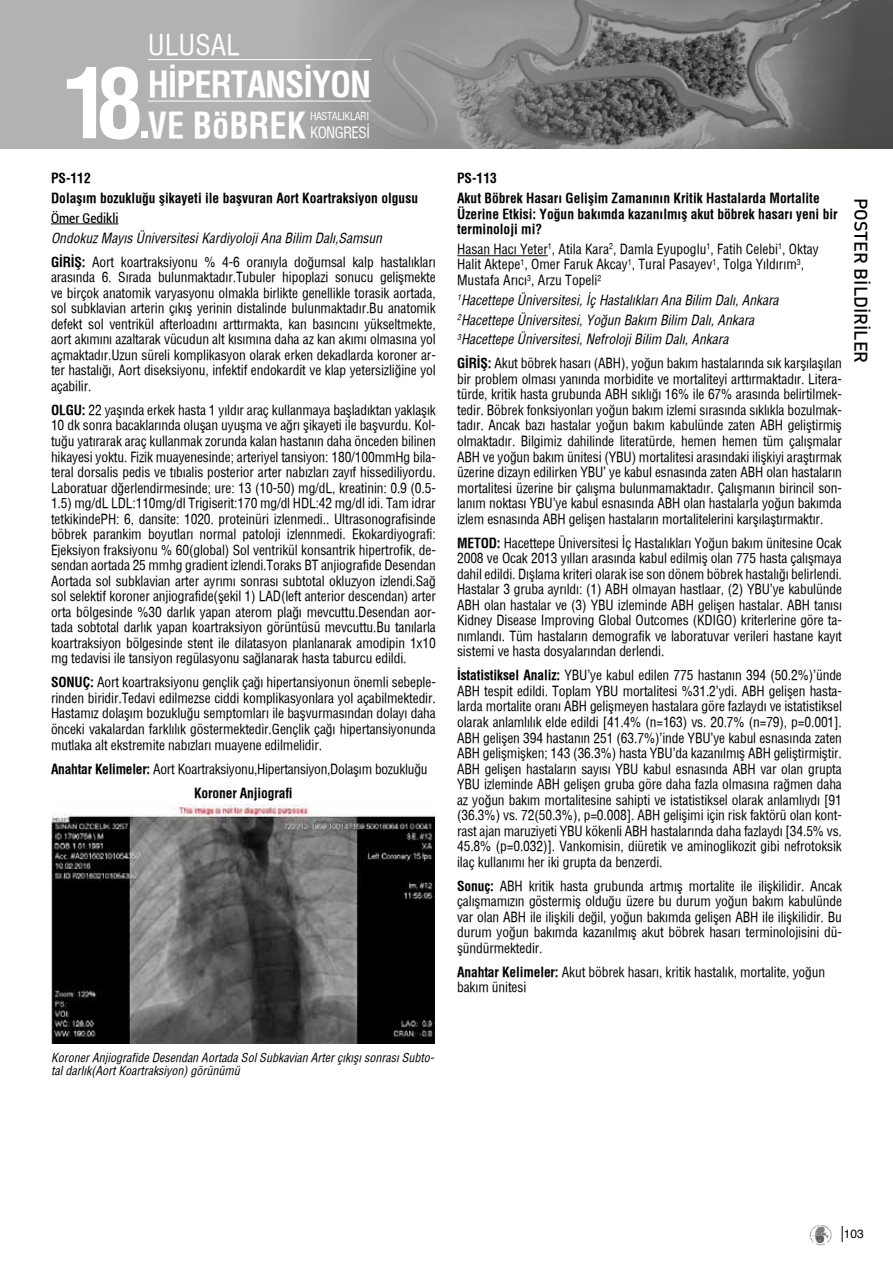
<style>
.page{position:relative;width:893px;height:1263px;background:#fff}
.page>*{position:absolute;margin:0;border:0;box-sizing:border-box;transform-origin:0 0}
.t1{font:700 94.95px "Helvetica Cond";color:#fff}
.t2{font:700 34.5px/41.4px "Helvetica Cond";letter-spacing:-.03em;color:#fff}
.t3{font:27.6px "Helvetica Cond";color:#fff}
.t4{font:500 18px "DI Nbek";color:#000}
.t5{font:15px "Helvetica Cond";letter-spacing:-.05em;color:#fff}
.t6{font:13.5px/15.6px "Helvetica Cond";letter-spacing:-.01em;color:#000;text-align:justify}
.t7{font:italic 13.5px/19.8px "Helvetica Cond";color:#000}
.t8{font:700 13.5px/19.8px "Helvetica Cond";color:#000}
.t9{font:condensed 13.5px "Roboto";color:#000}
.t10{font:italic 12px/13.8px "Helvetica Cond";color:#000}
.t11{font:12px "Helvetica";color:#000}
.t12{font:10.65px "Helvetica Cond";letter-spacing:-.045em;color:#fff}
.s1{font-weight:700;font-style:normal}
.s2{font-style:normal}
.s3{font-weight:700}
</style>
<div class="page">
<svg style="left:842px;top:1226px;width:1px;height:16px"></svg>
<svg style="left:809px;top:1225px;width:23px;height:20px"></svg>
<img style="left:812px;top:1227px;width:18px;height:16px">
<div style="left:0;top:0;width:893px;height:148px;background:#b3b2b2"></div>
<img style="left:279px;top:0;width:614px;height:148px">
<svg style="left:141px;top:132px;width:6px;height:6px"></svg>
<hr style="left:148px;top:59px;width:223px;height:1px;background:#fff">
<hr style="left:148px;top:101px;width:223px;height:1px;background:#fff">
<hr style="left:51px;top:224px;width:68px;height:1px;background:#000">
<img style="left:51px;top:804px;width:383px;height:239px">
<hr style="left:457px;top:255px;width:91px;height:1px;background:#000">
<h3 class="t3" style="left:148px;top:28px;width:94px">ULUSAL</h3>
<h2 class="t2" style="left:148px;top:63px;width:225px">HİPERTANSİYON<br>VE BöBREK</h2>
<h1 class="t1" style="left:63px;top:45px;width:82px">18</h1>
<p class="t12" style="left:310px;top:110px;width:61px">HASTALIKLARI</p>
<p class="t5" style="left:310px;top:123px;width:61px">KONGRESİ</p>
<p class="t8" style="left:51px;top:168px;width:369px">PS-112<br>Dolaşım bozukluğu şikayeti ile başvuran Aort Koartraksiyon olgusu</p>
<p class="t9" style="left:51px;top:209px;width:69px">Ömer Gedikli</p>
<p class="t7" style="left:51px;top:226px;width:386px;line-height:24px">Ondokuz Mayıs Üniversitesi Kardiyoloji Ana Bilim Dalı,Samsun<br><span class="s1">GİRİŞ:</span> <span class="s2">Aort koartraksiyonu % 4-6 oranıyla doğumsal kalp hastalıkları</span></p>
<p class="t6" style="left:51px;top:269px;width:386px">arasında 6. Sırada bulunmaktadır.Tubuler hipoplazi sonucu gelişmekte ve birçok anatomik varyasyonu olmakla birlikte genellikle torasik aortada, sol subklavian arterin çıkış yerinin distalinde bulunmaktadır.Bu anatomik defekt sol ventrikül afterloadını arttırmakta, kan basıncını yükseltmekte, aort akımını azaltarak vücudun alt kısımına daha az kan akımı olmasına yol açmaktadır.Uzun süreli komplikasyon olarak erken dekadlarda koroner ar&shy;ter hastalığı, Aort diseksiyonu, infektif endokardit ve klap yetersizliğine yol açabilir.</p>
<p class="t6" style="left:51px;top:402px;width:386px"><span class="s3">OLGU:</span> 22 yaşında erkek hasta 1 yıldır araç kullanmaya başladıktan yaklaşık 10 dk sonra bacaklarında oluşan uyuşma ve ağrı şikayeti ile başvurdu. Kol&shy;tuğu yatırarak araç kullanmak zorunda kalan hastanın daha önceden bilinen hikayesi yoktu. Fizik muayenesinde; arteriyel tansiyon: 180/100mmHg bila&shy;teral dorsalis pedis ve tıbıalis posterior arter nabızları zayıf hissediliyordu.<br>Laboratuar dğerlendirmesinde; ure: 13 (10-50) mg/dL, kreatinin: 0.9 (0.5- 1.5) mg/dL LDL:110mg/dl Trigiserit:170 mg/dl HDL:42 mg/dl idi. Tam idrar tetkikindePH: 6, dansite: 1020. proteinüri izlenmedi.. Ultrasonografisinde böbrek parankim boyutları normal patoloji izlennmedi. Ekokardiyografi:<br>Ejeksiyon fraksiyonu % 60(global) Sol ventrikül konsantrik hipertrofik, de&shy;sendan aortada 25 mmhg gradient izlendi.Toraks BT anjiografide Desendan Aortada sol subklavian arter ayrımı sonrası subtotal okluzyon izlendi.Sağ sol selektif koroner anjiografide(şekil 1) LAD(left anterior descendan) arter orta bölgesinde %30 darlık yapan aterom plağı mevcuttu.Desendan aor&shy;tada sobtotal darlık yapan koartraksiyon görüntüsü mevcuttu.Bu tanılarla koartraksiyon bölgesinde stent ile dilatasyon planlanarak amodipin 1x10 mg tedavisi ile tansiyon regülasyonu sağlanarak hasta taburcu edildi.</p>
<p class="t6" style="left:51px;top:674px;width:386px"><span class="s3">SONUÇ:</span> Aort koartraksiyonu gençlik çağı hipertansiyonun önemli sebeple&shy;rinden biridir.Tedavi edilmezse ciddi komplikasyonlara yol açabilmektedir.<br>Hastamız dolaşım bozukluğu semptomları ile başvurmasından dolayı daha önceki vakalardan farklılık göstermektedir.Gençlik çağı hipertansiyonunda mutlaka alt ekstremite nabızları muayene edilmelidir.</p>
<p class="t6" style="left:194px;top:756px;width:235px;line-height:24px;text-indent:-143px"><span class="s3">Anahtar Kelimeler:</span> Aort Koartraksiyonu,Hipertansiyon,Dolaşım bozukluğu<br><span class="s3">Koroner Anjiografi</span></p>
<p class="t8" style="left:457px;top:168px;width:364px">PS-113<br>Akut Böbrek Hasarı Gelişim Zamanının Kritik Hastalarda Mortalite</p>
<p class="t8" style="left:457px;top:206px;width:382px;line-height:15.6px">Üzerine Etkisi: Yoğun bakımda kazanılmış akut böbrek hasarı yeni bir terminoloji mi?</p>
<p class="t6" style="left:457px;top:241px;width:363px;text-align:left">Hasan Hacı Yeter<sup>1</sup>, Atila Kara<sup>2</sup>, Damla Eyupoglu<sup>1</sup>, Fatih Celebi<sup>1</sup>, Oktay<br>Halit Aktepe<sup>1</sup>, Omer Faruk Akcay<sup>1</sup>, Tural Pasayev<sup>1</sup>, Tolga Yıldırım<sup>3</sup>,<br>Mustafa Arıcı<sup>3</sup>, Arzu Topeli<sup>2</sup></p>
<p class="t7" style="left:457px;top:290px;width:323px"><sup>1</sup>Hacettepe Üniversitesi, İç Hastalıkları Ana Bilim Dalı, Ankara<br><sup>2</sup>Hacettepe Üniversitesi, Yoğun Bakım Bilim Dalı, Ankara<br><sup>3</sup>Hacettepe Üniversitesi, Nefroloji Bilim Dalı, Ankara</p>
<p class="t6" style="left:457px;top:355px;width:386px"><span class="s3">GİRİŞ:</span> Akut böbrek hasarı (ABH), yoğun bakım hastalarında sık karşılaşılan bir problem olması yanında morbidite ve mortaliteyi arttırmaktadır. Litera&shy;türde, kritik hasta grubunda ABH sıklığı 16% ile 67% arasında belirtilmek&shy;tedir. Böbrek fonksiyonları yoğun bakım izlemi sırasında sıklıkla bozulmak&shy;tadır. Ancak bazı hastalar yoğun bakım kabulünde zaten ABH geliştirmiş olmaktadır. Bilgimiz dahilinde literatürde, hemen hemen tüm çalışmalar ABH ve yoğun bakım ünitesi (YBU) mortalitesi arasındaki ilişkiyi araştırmak üzerine dizayn edilirken YBU’ ye kabul esnasında zaten ABH olan hastaların mortalitesi üzerine bir çalışma bulunmamaktadır. Çalışmanın birincil son&shy;lanım noktası YBU’ye kabul esnasında ABH olan hastalarla yoğun bakımda izlem esnasında ABH gelişen hastaların mortalitelerini karşılaştırmaktır.</p>
<p class="t6" style="left:457px;top:535px;width:386px"><span class="s3">METOD:</span> Hacettepe Üniversitesi İç Hastalıkları Yoğun bakım ünitesine Ocak 2008 ve Ocak 2013 yılları arasında kabul edilmiş olan 775 hasta çalışmaya dahil edildi. Dışlama kriteri olarak ise son dönem böbrek hastalığı belirlendi.<br>Hastalar 3 gruba ayrıldı: (1) ABH olmayan hastlaar, (2) YBU’ye kabulünde ABH olan hastalar ve (3) YBU izleminde ABH gelişen hastalar. ABH tanısı Kidney Disease Improving Global Outcomes (KDIGO) kriterlerine göre ta&shy;nımlandı. Tüm hastaların demografik ve laboratuvar verileri hastane kayıt sistemi ve hasta dosyalarından derlendi.</p>
<p class="t6" style="left:457px;top:667px;width:386px"><span class="s3">İstatistiksel Analiz:</span> YBU’ye kabul edilen 775 hastanın 394 (50.2%)’ünde ABH tespit edildi. Toplam YBU mortalitesi %31.2’ydi. ABH gelişen hasta&shy;larda mortalite oranı ABH gelişmeyen hastalara göre fazlaydı ve istatistiksel olarak anlamlılık elde edildi [41.4% (n=163) vs. 20.7% (n=79), p=0.001].<br>ABH gelişen 394 hastanın 251 (63.7%)’inde YBU’ye kabul esnasında zaten ABH gelişmişken; 143 (36.3%) hasta YBU’da kazanılmış ABH geliştirmiştir.<br>ABH gelişen hastaların sayısı YBU kabul esnasında ABH var olan grupta YBU izleminde ABH gelişen gruba göre daha fazla olmasına rağmen daha az yoğun bakım mortalitesine sahipti ve istatistiksel olarak anlamlıydı [91 (36.3%) vs. 72(50.3%), p=0.008]. ABH gelişimi için risk faktörü olan kont&shy;rast ajan maruziyeti YBU kökenli ABH hastalarında daha fazlaydı [34.5% vs.<br>45.8% (p=0.032)]. Vankomisin, diüretik ve aminoglikozit gibi nefrotoksik ilaç kullanımı her iki grupta da benzerdi.</p>
<p class="t6" style="left:457px;top:878px;width:386px"><span class="s3">Sonuç:</span> ABH kritik hasta grubunda artmış mortalite ile ilişkilidir. Ancak çalışmamızın göstermiş olduğu üzere bu durum yoğun bakım kabulünde var olan ABH ile ilişkili değil, yoğun bakımda gelişen ABH ile ilişkilidir. Bu durum yoğun bakımda kazanılmış akut böbrek hasarı terminolojisini dü&shy;şündürmektedir.</p>
<p class="t6" style="left:457px;top:964px;width:369px"><span class="s3">Anahtar Kelimeler:</span> Akut böbrek hasarı, kritik hastalık, mortalite, yoğun bakım ünitesi</p>
<h3 class="t4" style="left:872px;top:198px;width:167px;rotate:90deg">POSTER BİLDİRİLER</h3>
<p class="t10" style="left:51px;top:1050px;width:385px">Koroner Anjiografide Desendan Aortada Sol Subkavian Arter çıkışı sonrası Subto&shy;tal darlık(Aort Koartraksiyon) görünümü</p>
<p class="t11" style="left:844px;top:1225px;width:22px">103</p>
</div>
